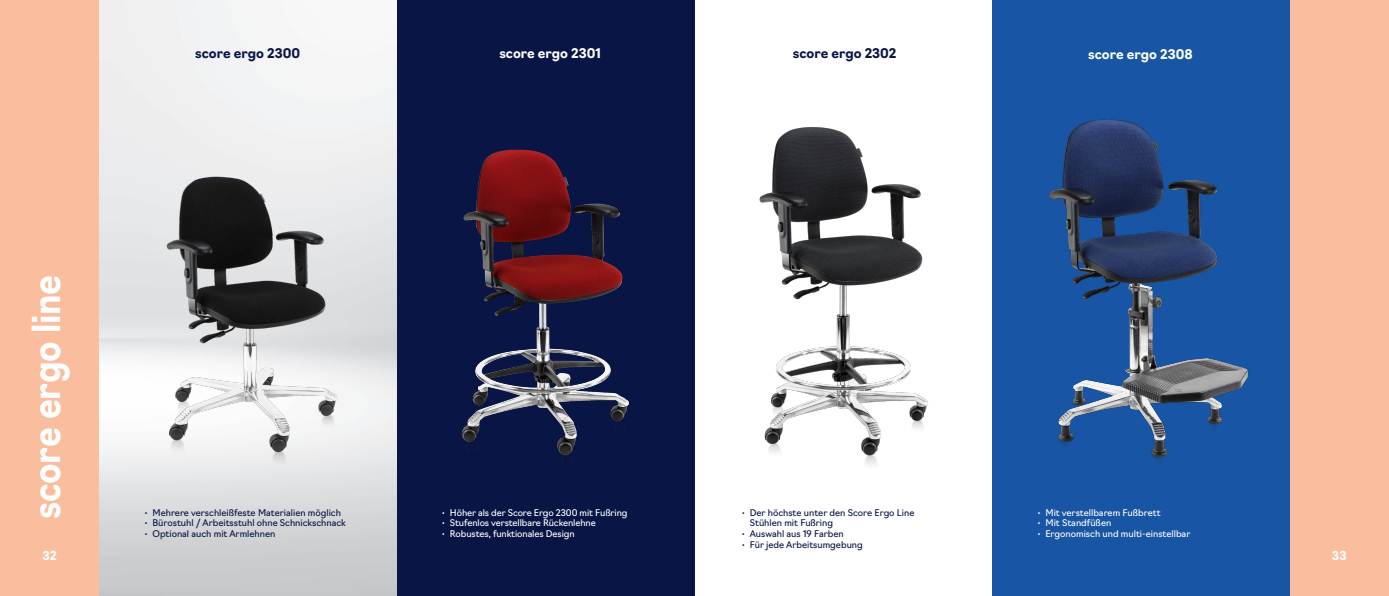
<style>
.page{position:relative;width:1389px;height:596px;background:#fff}
.page>*{position:absolute;margin:0;border:0;box-sizing:border-box;transform-origin:0 0}
.t1{font:700 38px "Navigo";letter-spacing:-.005em;color:#fff;scale:.89 1}
.t2{font:700 13px "Navigo";color:#081545}
.t3{font:700 13px "Navigo";color:#fff}
.t4{font:700 12px "Navigo";color:#fff}
.t5{font:9px/10.8px "Navigo";color:#081545}
.t6{font:9px "Navigo";letter-spacing:-.01em;color:#fff}
</style>
<div class="page">
<div style="left:397px;top:0;width:297px;height:595px;background:#081545"></div>
<div style="left:992px;top:0;width:298px;height:595px;background:#1855a5"></div>
<img style="left:99px;top:106px;width:298px;height:376px">
<img style="left:351px;top:107px;width:344px;height:378px">
<img style="left:659px;top:121px;width:270px;height:363px">
<img style="left:1049px;top:119px;width:200px;height:342px">
<div style="left:1290px;top:0;width:99px;height:595px;background:#fabd9e"></div>
<div style="left:0;top:0;width:99px;height:595px;background:#fabd9e"></div>
<p class="t2" style="left:195px;top:43px;width:107px">score ergo 2300</p>
<p class="t3" style="left:499px;top:43px;width:103px">score ergo 2301</p>
<p class="t2" style="left:793px;top:43px;width:105px">score ergo 2302</p>
<p class="t3" style="left:1088px;top:44px;width:106px">score ergo 2308</p>
<p class="t1" style="left:17px;top:519px;width:276px;rotate:-90deg">score ergo line</p>
<p class="t6" style="left:442px;top:505px;width:187px">• Höher als der Score Ergo 2300 mit Fußring</p>
<p class="t6" style="left:442px;top:515px;width:155px">• Stufenlos verstellbare Rückenlehne</p>
<p class="t6" style="left:442px;top:526px;width:134px">• Robustes, funktionales Design</p>
<p class="t5" style="left:145px;top:505px;width:198px">• Mehrere verschleißfeste Materialien möglich</p>
<p class="t5" style="left:145px;top:516px;width:203px">• Bürostuhl / Arbeitsstuhl ohne Schnickschnack</p>
<p class="t5" style="left:145px;top:527px;width:132px">• Optional auch mit Armlehnen</p>
<p class="t5" style="left:750px;top:505px;width:166px;text-indent:-8px">• Der höchste unter den Score Ergo Line<br>Stühlen mit Fußring</p>
<p class="t5" style="left:742px;top:527px;width:103px">• Auswahl aus 19 Farben</p>
<p class="t5" style="left:742px;top:538px;width:122px">• Für jede Arbeitsumgebung</p>
<p class="t6" style="left:1037px;top:505px;width:125px">• Mit verstellbarem Fußbrett</p>
<p class="t6" style="left:1037px;top:515px;width:75px">• Mit Standfüßen</p>
<p class="t6" style="left:1037px;top:526px;width:154px">• Ergonomisch und multi-einstellbar</p>
<h3 class="t4" style="left:43px;top:545px;width:16px">32</h3>
<h3 class="t4" style="left:1332px;top:545px;width:16px">33</h3>
</div>
